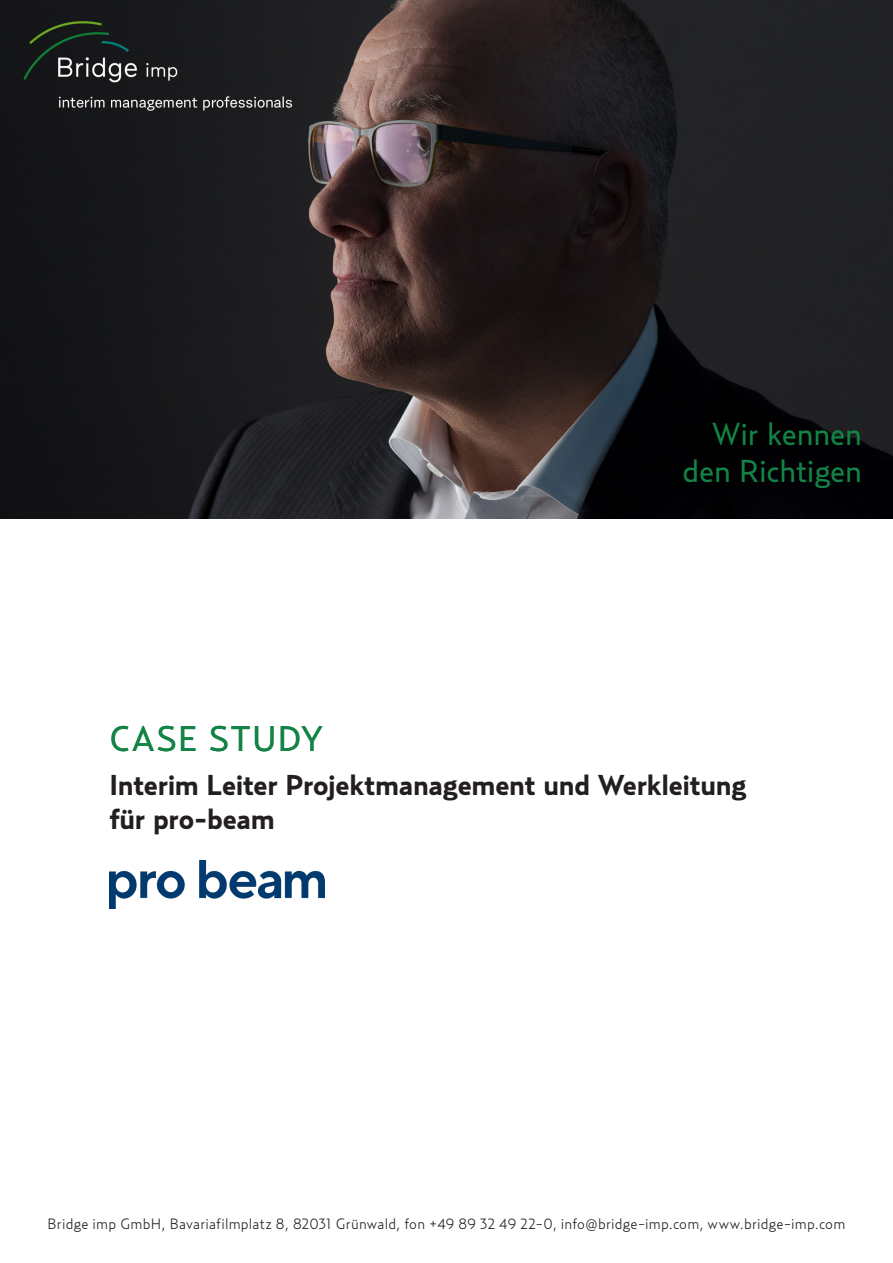
<style>
.page{position:relative;width:893px;height:1263px;background:#fff}
.page>*{position:absolute;margin:0;border:0;box-sizing:border-box;transform-origin:0 0}
.H1{font:35.25px "Relay";letter-spacing:.025em;color:#148446}
.t1{font:31.5px/37.8px "Relay";letter-spacing:-.01em;color:#148446;text-align:right}
.t2{font:700 28.5px "Relay";letter-spacing:-.015em;color:#231f20}
.t3{font:300 14.85px "Relay";letter-spacing:.015em;color:#231f20}
</style>
<div class="page">
<img style="left:0;top:0;width:893px;height:519px">
<img style="left:109px;top:860px;width:216px;height:48px">
<h2 class="t1" style="left:682px;top:414px;width:181px">Wir kennen den Richtigen</h2>
<p class="H1" style="left:109px;top:718px;width:215px">CASE STUDY</p>
<p class="t2" style="left:109px;top:768px;width:639px">Interim Leiter Projektmanagement und Werkleitung</p>
<p class="t2" style="left:109px;top:802px;width:167px">für pro-beam</p>
<p class="t3" style="left:48px;top:1215px;width:799px">Bridge imp GmbH, Bavariafilmplatz 8, 82031 Grünwald, fon +49 89 32 49 22-0, info@bridge-imp.com, www.bridge-imp.com</p>
</div>
